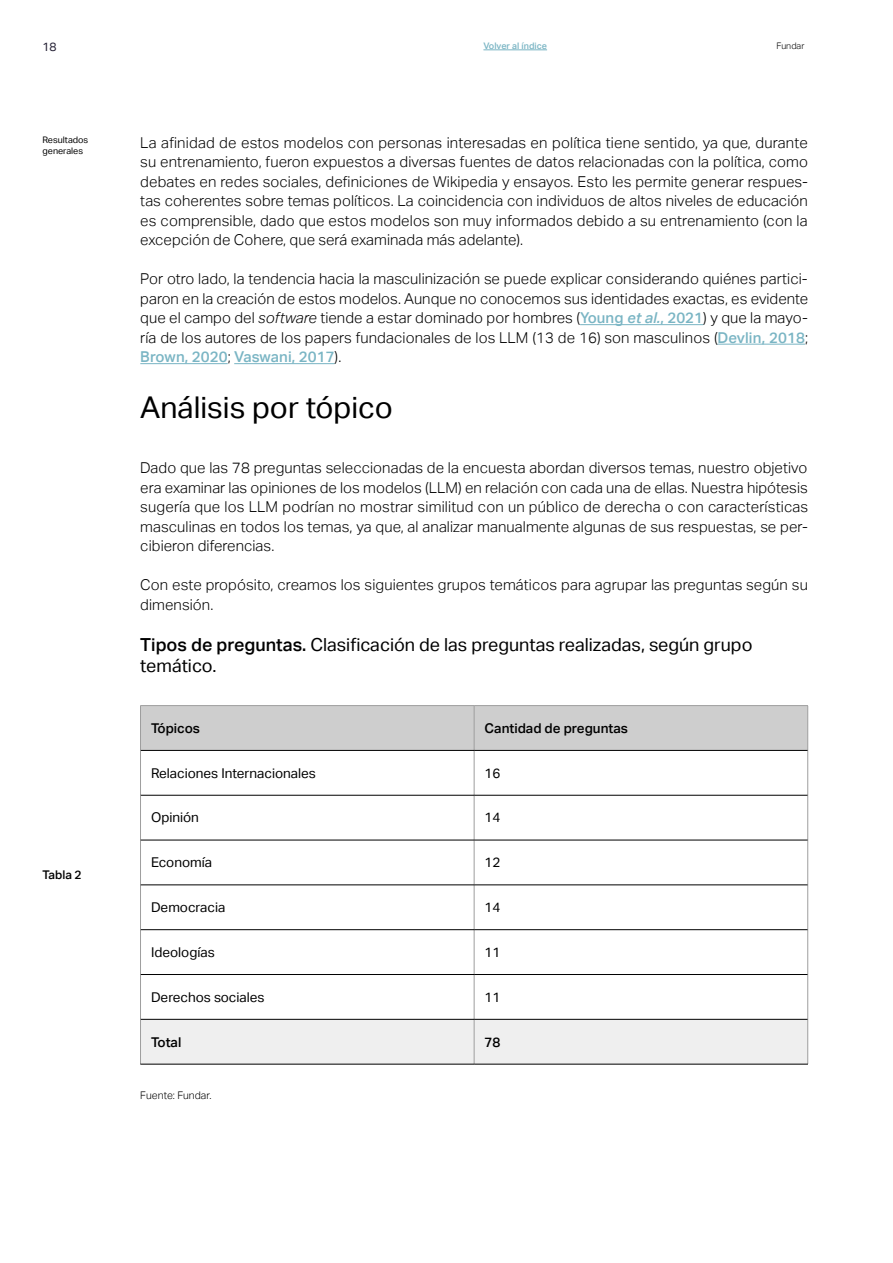
<style>
.page{position:relative;width:893px;height:1263px;background:#fff}
.page>*{position:absolute;margin:0;border:0;box-sizing:border-box;transform-origin:0 0}
.t1{font:30px "Aktiv Grotesk";color:#000}
.t2{font:18px/21.6px "Aktiv Grotesk";color:#000}
.t3{font:300 15px/19.5px "Aktiv Grotesk";letter-spacing:.005em;color:#000;text-align:justify}
.t4{font:13.5px "Aktiv Grotesk";color:#000}
.t5{font:500 13.5px "Aktiv Grotesk";color:#000}
.t6{font:500 12px "Aktiv Grotesk";color:#000}
.t7{font:12px "Aktiv Grotesk";color:#252135}
.t8{font:300 10.5px "Aktiv Grotesk";letter-spacing:.005em;color:#000}
.t9{font:9px/10.8px "Aktiv Grotesk";color:#000}
.t10{font:500 9px "Aktiv Grotesk";letter-spacing:.005em;color:#7ab5c4}
.t11{font:300 9px "Aktiv Grotesk";letter-spacing:.005em;color:#000}
.s1{font-style:italic}
.s2{font-weight:500;color:#7ab5c4}
.s3{font-weight:500;font-style:italic;color:#7ab5c4}
.s4{font-weight:500}
</style>
<div class="page">
<hr style="left:483px;top:50px;width:64px;height:1px;background:#7ab5c4">
<hr style="left:580px;top:324px;width:123px;height:1px;background:#7ab5c4">
<hr style="left:717px;top:344px;width:88px;height:1px;background:#7ab5c4">
<hr style="left:140px;top:363px;width:88px;height:1px;background:#7ab5c4">
<hr style="left:234px;top:363px;width:101px;height:1px;background:#7ab5c4">
<div style="left:141px;top:706px;width:666px;height:44px;background:#cecece"></div>
<div style="left:141px;top:1020px;width:666px;height:44px;background:#efefef"></div>
<hr style="left:140px;top:705px;width:334px;height:1px;background:#9e9e9e">
<hr style="left:140px;top:706px;width:1px;height:44px;background:#9e9e9e">
<hr style="left:474px;top:705px;width:334px;height:1px;background:#9e9e9e">
<hr style="left:474px;top:706px;width:1px;height:44px;background:#9e9e9e">
<hr style="left:807px;top:706px;width:1px;height:44px;background:#9e9e9e">
<hr style="left:140px;top:750px;width:1px;height:45px;background:#9e9e9e">
<hr style="left:474px;top:751px;width:1px;height:44px;background:#9e9e9e">
<hr style="left:807px;top:750px;width:1px;height:45px;background:#9e9e9e">
<hr style="left:140px;top:795px;width:1px;height:45px;background:#9e9e9e">
<hr style="left:474px;top:795px;width:1px;height:45px;background:#9e9e9e">
<hr style="left:807px;top:795px;width:1px;height:45px;background:#9e9e9e">
<hr style="left:140px;top:840px;width:1px;height:45px;background:#9e9e9e">
<hr style="left:474px;top:840px;width:1px;height:45px;background:#9e9e9e">
<hr style="left:807px;top:840px;width:1px;height:45px;background:#9e9e9e">
<hr style="left:140px;top:885px;width:1px;height:45px;background:#9e9e9e">
<hr style="left:474px;top:885px;width:1px;height:44px;background:#9e9e9e">
<hr style="left:807px;top:885px;width:1px;height:45px;background:#9e9e9e">
<hr style="left:140px;top:930px;width:1px;height:44px;background:#9e9e9e">
<hr style="left:474px;top:930px;width:1px;height:44px;background:#9e9e9e">
<hr style="left:807px;top:930px;width:1px;height:44px;background:#9e9e9e">
<hr style="left:140px;top:974px;width:1px;height:45px;background:#9e9e9e">
<hr style="left:474px;top:975px;width:1px;height:44px;background:#9e9e9e">
<hr style="left:807px;top:974px;width:1px;height:45px;background:#9e9e9e">
<hr style="left:140px;top:1019px;width:1px;height:45px;background:#9e9e9e">
<hr style="left:474px;top:1019px;width:1px;height:45px;background:#9e9e9e">
<hr style="left:807px;top:1019px;width:1px;height:45px;background:#9e9e9e">
<hr style="left:141px;top:750px;width:333px;height:1px;background:#000">
<hr style="left:474px;top:750px;width:333px;height:1px;background:#000">
<hr style="left:141px;top:795px;width:333px;height:1px;background:#000">
<hr style="left:474px;top:795px;width:333px;height:1px;background:#000">
<hr style="left:141px;top:840px;width:333px;height:1px;background:#000">
<hr style="left:474px;top:840px;width:333px;height:1px;background:#000">
<hr style="left:141px;top:885px;width:333px;height:1px;background:#000">
<hr style="left:474px;top:885px;width:333px;height:1px;background:#000">
<hr style="left:141px;top:929px;width:333px;height:1px;background:#000">
<hr style="left:474px;top:929px;width:333px;height:1px;background:#000">
<hr style="left:141px;top:974px;width:333px;height:1px;background:#000">
<hr style="left:474px;top:974px;width:333px;height:1px;background:#000">
<hr style="left:141px;top:1019px;width:333px;height:1px;background:#000">
<hr style="left:474px;top:1019px;width:333px;height:1px;background:#000">
<hr style="left:140px;top:1064px;width:334px;height:1px;background:#000">
<hr style="left:474px;top:1064px;width:334px;height:1px;background:#000">
<p class="t7" style="left:43px;top:40px;width:16px">18</p>
<p class="t10" style="left:483px;top:41px;width:65px">Volver al índice</p>
<p class="t11" style="left:776px;top:41px;width:30px">Fundar</p>
<p class="t9" style="left:43px;top:135px;width:47px">Resultados generales</p>
<p class="t6" style="left:43px;top:868px;width:41px">Tabla 2</p>
<p class="t3" style="left:140px;top:133px;width:669px">La afinidad de estos modelos con personas interesadas en política tiene sentido, ya que, durante su entrenamiento, fueron expuestos a diversas fuentes de datos relacionadas con la política, como debates en redes sociales, definiciones de Wikipedia y ensayos. Esto les permite generar respues&shy;tas coherentes sobre temas políticos. La coincidencia con individuos de altos niveles de educación es comprensible, dado que estos modelos son muy informados debido a su entrenamiento (con la excepción de Cohere, que será examinada más adelante).</p>
<p class="t3" style="left:140px;top:269px;width:669px">Por otro lado, la tendencia hacia la masculinización se puede explicar considerando quiénes partici&shy;paron en la creación de estos modelos. Aunque no conocemos sus identidades exactas, es evidente que el campo del <span class="s1">software</span> tiende a estar dominado por hombres (<span class="s2">Young</span> <span class="s3">et al.</span><span class="s2">, 2021</span>) y que la mayo&shy;ría de los autores de los papers fundacionales de los LLM (13 de 16) son masculinos (<span class="s2">Devlin, 2018</span>; <span class="s2">Brown, 2020</span>; <span class="s2">Vaswani, 2017</span>).</p>
<h1 class="t1" style="left:140px;top:390px;width:254px">Análisis por tópico</h1>
<p class="t3" style="left:140px;top:458px;width:669px">Dado que las 78 preguntas seleccionadas de la encuesta abordan diversos temas, nuestro objetivo era examinar las opiniones de los modelos (LLM) en relación con cada una de ellas. Nuestra hipótesis sugería que los LLM podrían no mostrar similitud con un público de derecha o con características masculinas en todos los temas, ya que, al analizar manualmente algunas de sus respuestas, se per&shy;cibieron diferencias.</p>
<p class="t3" style="left:140px;top:575px;width:669px">Con este propósito, creamos los siguientes grupos temáticos para agrupar las preguntas según su dimensión.</p>
<p class="t2" style="left:140px;top:634px;width:614px"><span class="s4">Tipos de preguntas.</span> Clasificación de las preguntas realizadas, según grupo temático.</p>
<p class="t5" style="left:151px;top:720px;width:51px">Tópicos</p>
<p class="t5" style="left:485px;top:720px;width:145px">Cantidad de preguntas</p>
<p class="t4" style="left:151px;top:765px;width:166px">Relaciones Internacionales</p>
<p class="t4" style="left:485px;top:765px;width:17px">16</p>
<p class="t4" style="left:151px;top:810px;width:49px">Opinión</p>
<p class="t4" style="left:485px;top:810px;width:17px">14</p>
<p class="t4" style="left:151px;top:855px;width:63px">Economía</p>
<p class="t4" style="left:485px;top:855px;width:17px">12</p>
<p class="t4" style="left:151px;top:899px;width:76px">Democracia</p>
<p class="t4" style="left:485px;top:899px;width:17px">14</p>
<p class="t4" style="left:151px;top:944px;width:65px">Ideologías</p>
<p class="t4" style="left:485px;top:944px;width:17px">11</p>
<p class="t4" style="left:151px;top:989px;width:115px">Derechos sociales</p>
<p class="t4" style="left:485px;top:989px;width:17px">11</p>
<p class="t5" style="left:151px;top:1034px;width:32px">Total</p>
<p class="t5" style="left:485px;top:1034px;width:17px">78</p>
<p class="t8" style="left:140px;top:1089px;width:73px">Fuente: Fundar.</p>
</div>
